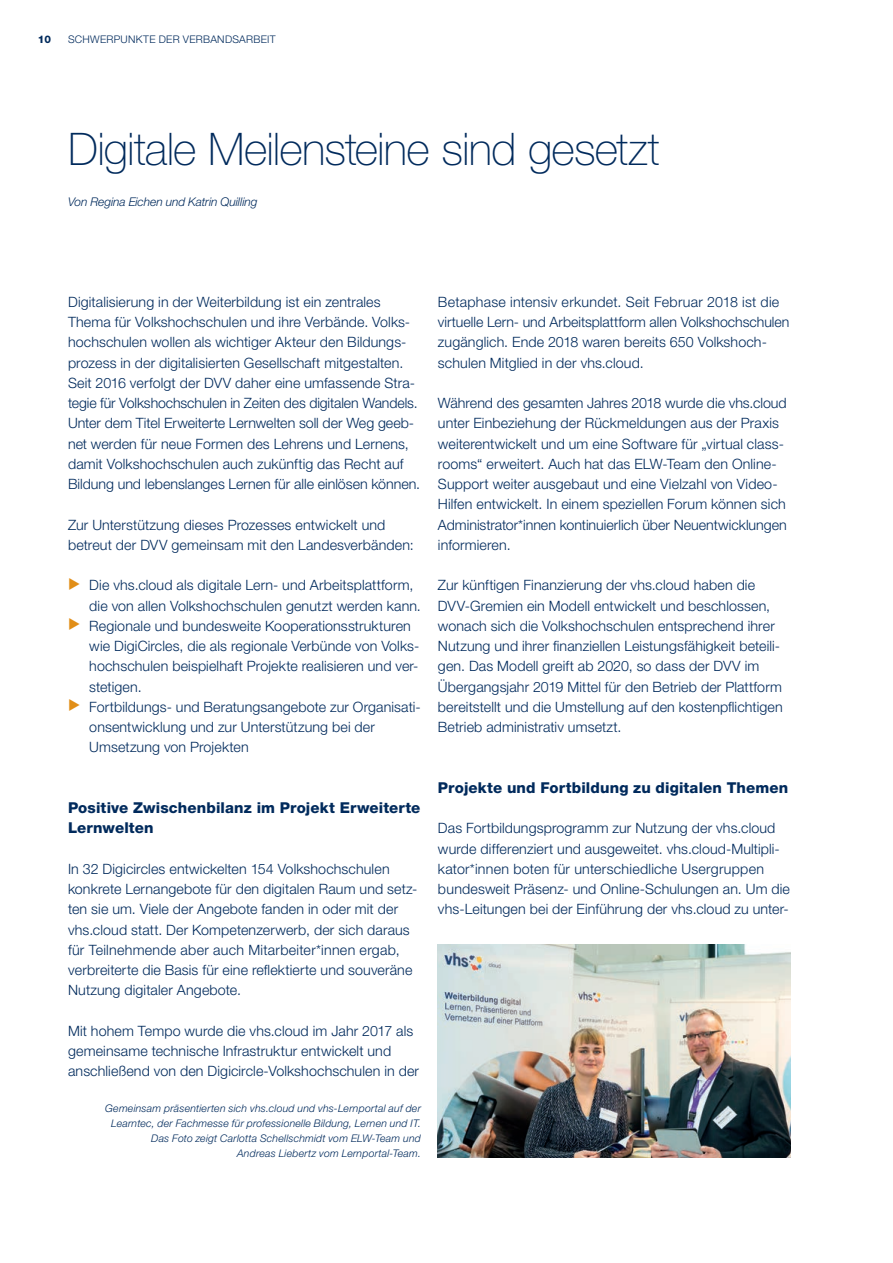
<style>
.page{position:relative;width:893px;height:1263px;background:#fff}
.page>*{position:absolute;margin:0;border:0;box-sizing:border-box;transform-origin:0 0}
.t1{font:100 45px "Helvetica Neue LT Std";letter-spacing:-.02em;color:#002a5c}
.t2{font:800 15px/20.2px "Helvetica Neue LT Std";letter-spacing:.01em;color:#002a5c}
.t3{font:300 14.25px/20.2px "Helvetica Neue LT Std";letter-spacing:.01em;color:#002a5c}
.t4{font:italic 300 12px "Helvetica Neue LT Std";letter-spacing:-.005em;color:#002a5c}
.t5{font:italic 300 10.5px/15px "Helvetica Neue LT Std";letter-spacing:.02em;color:#002a5c;text-align:right}
.t6{font:300 10.5px "Helvetica Neue LT Std";letter-spacing:.03em;color:#002a5c}
.t7{font:800 10.5px "Helvetica Neue LT Std";color:#002a5c}
.s1{color:#e18e17}
</style>
<div class="page">
<img style="left:438px;top:945px;width:353px;height:212px">
<p class="t7" style="left:38px;top:33px;width:15px">10</p>
<p class="t6" style="left:68px;top:32px;width:209px">SCHWERPUNKTE DER VERBANDSARBEIT</p>
<h1 class="t1" style="left:68px;top:123px;width:593px">Digitale Meilensteine sind gesetzt</h1>
<p class="t4" style="left:68px;top:194px;width:191px">Von Regina Eichen und Katrin Quilling</p>
<p class="t3" style="left:68px;top:291px;width:354px">Digitalisierung in der Weiterbildung ist ein zentrales Thema für Volkshochschulen und ihre Verbände. Volks&shy;hochschulen wollen als wichtiger Akteur den Bildungs&shy;prozess in der digitalisierten Gesellschaft mitgestalten.<br>Seit 2016 verfolgt der DVV daher eine umfassende Stra&shy;tegie für Volkshochschulen in Zeiten des digitalen Wandels.<br>Unter dem Titel Erweiterte Lernwelten soll der Weg geeb&shy;net werden für neue Formen des Lehrens und Lernens, damit Volkshochschulen auch zukünftig das Recht auf Bildung und lebenslanges Lernen für alle einlösen können.</p>
<p class="t3" style="left:68px;top:514px;width:347px">Zur Unterstützung dieses Prozesses entwickelt und betreut der DVV gemeinsam mit den Landesverbänden:</p>
<p class="t3" style="left:89px;top:575px;width:333px;text-indent:-21px"><span class="s1">◆</span> Die vhs.cloud als digitale Lern- und Arbeitsplattform, die von allen Volkshochschulen genutzt werden kann.</p>
<p class="t3" style="left:89px;top:615px;width:331px;text-indent:-21px"><span class="s1">◆</span> Regionale und bundesweite Kooperationsstrukturen wie DigiCircles, die als regionale Verbünde von Volks&shy;hochschulen beispielhaft Projekte realisieren und ver&shy;stetigen.</p>
<p class="t3" style="left:89px;top:696px;width:333px;text-indent:-21px"><span class="s1">◆</span> Fortbildungs- und Beratungsangebote zur Organisati&shy;onsentwicklung und zur Unterstützung bei der<br>Umsetzung von Projekten</p>
<p class="t2" style="left:68px;top:798px;width:354px">Positive Zwischenbilanz im Projekt Erweiterte<br>Lernwelten</p>
<p class="t3" style="left:68px;top:858px;width:351px">In 32 Digicircles entwickelten 154 Volkshochschulen konkrete Lernangebote für den digitalen Raum und setz&shy;ten sie um. Viele der Angebote fanden in oder mit der vhs.cloud statt. Der Kompetenzerwerb, der sich daraus für Teilnehmende aber auch Mitarbeiter*innen ergab, verbreiterte die Basis für eine reflektierte und souveräne Nutzung digitaler Angebote.</p>
<p class="t3" style="left:68px;top:1020px;width:353px">Mit hohem Tempo wurde die vhs.cloud im Jahr 2017 als gemeinsame technische Infrastruktur entwickelt und anschließend von den Digicircle-Volkshochschulen in der</p>
<p class="t5" style="left:105px;top:1101px;width:317px">Gemeinsam präsentierten sich vhs.cloud und vhs-Lernportal auf der Learntec, der Fachmesse für professionelle Bildung, Lernen und IT.<br>Das Foto zeigt Carlotta Schellschmidt vom ELW-Team und<br>Andreas Liebertz vom Lernportal-Team.</p>
<p class="t3" style="left:438px;top:291px;width:353px">Betaphase intensiv erkundet. Seit Februar 2018 ist die virtuelle Lern- und Arbeitsplattform allen Volkshochschulen zugänglich. Ende 2018 waren bereits 650 Volkshoch&shy;schulen Mitglied in der vhs.cloud.</p>
<p class="t3" style="left:438px;top:393px;width:350px">Während des gesamten Jahres 2018 wurde die vhs.cloud unter Einbeziehung der Rückmeldungen aus der Praxis weiterentwickelt und um eine Software für „virtual class&shy;rooms“ erweitert. Auch hat das ELW-Team den Online-Support weiter ausgebaut und eine Vielzahl von Video-Hilfen entwickelt. In einem speziellen Forum können sich Administrator*innen kontinuierlich über Neuentwicklungen informieren.</p>
<p class="t3" style="left:438px;top:575px;width:346px">Zur künftigen Finanzierung der vhs.cloud haben die DVV-Gremien ein Modell entwickelt und beschlossen, wonach sich die Volkshochschulen entsprechend ihrer Nutzung und ihrer finanziellen Leistungsfähigkeit beteili&shy;gen. Das Modell greift ab 2020, so dass der DVV im Übergangsjahr 2019 Mittel für den Betrieb der Plattform bereitstellt und die Umstellung auf den kostenpflichtigen Betrieb administrativ umsetzt.</p>
<p class="t2" style="left:438px;top:777px;width:352px">Projekte und Fortbildung zu digitalen Themen</p>
<p class="t3" style="left:438px;top:818px;width:353px">Das Fortbildungsprogramm zur Nutzung der vhs.cloud wurde differenziert und ausgeweitet. vhs.cloud-Multipli&shy;kator*innen boten für unterschiedliche Usergruppen bundesweit Präsenz- und Online-Schulungen an. Um die vhs-Leitungen bei der Einführung der vhs.cloud zu unter-</p>
</div>
